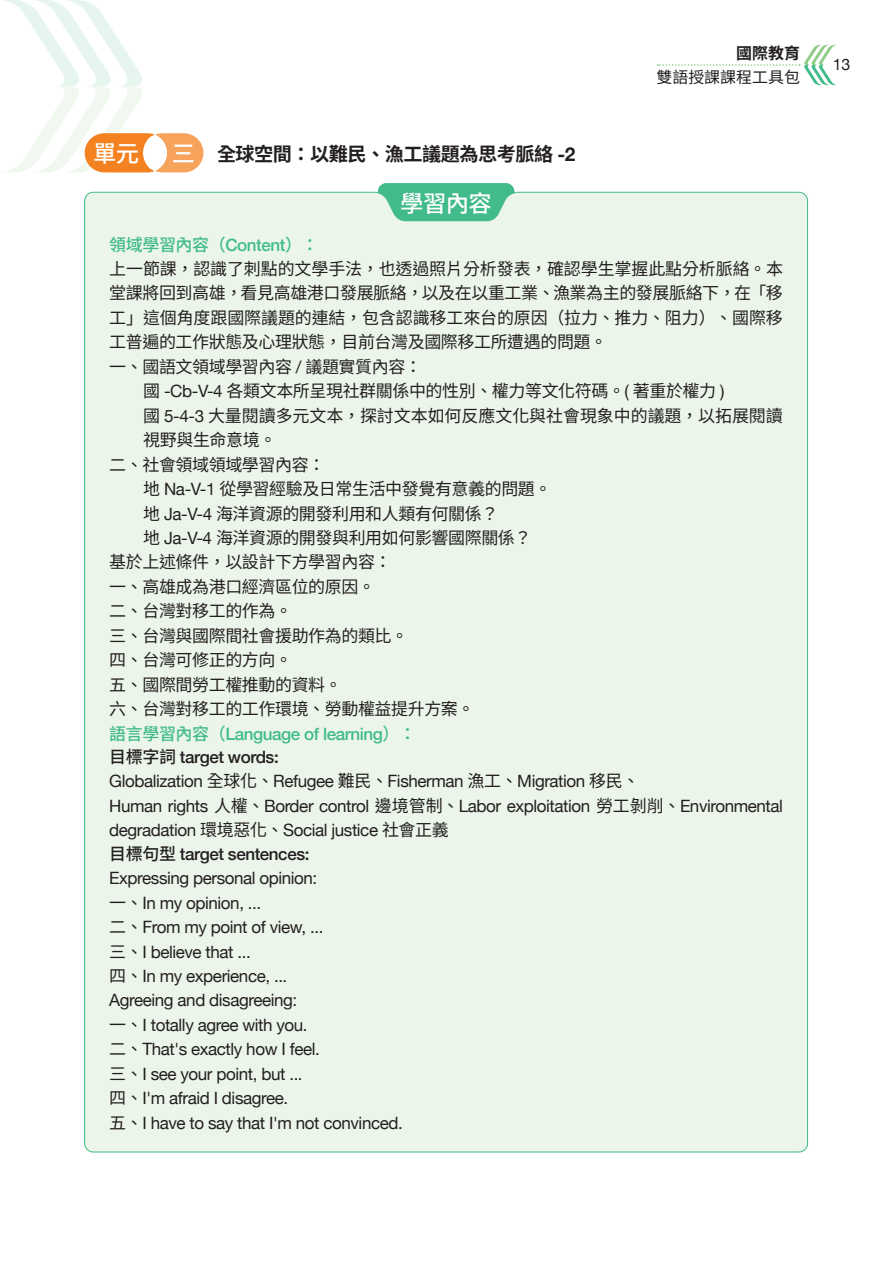
<style>
.page{position:relative;width:893px;height:1263px;background:#fff}
.page>*{position:absolute;margin:0;border:0;box-sizing:border-box;transform-origin:0 0}
.段落樣式1{font:500 23.4px "Source Han Sans TW";letter-spacing:-.025em;color:#fff}
.段落樣式1-2{font:700 19.2px "Source Han Sans TW";letter-spacing:-.025em;color:#231f20}
.段落樣式1-3{font:16.95px/24.5px "Source Han Sans TW";letter-spacing:-.025em;color:#231f20;text-align:justify}
.段落樣式1-4{font:16.95px/24.5px "Helvetica Neue";letter-spacing:-.025em;color:#231f20}
.段落樣式1-5{font:16.95px/24.5px "Source Han Sans TW";letter-spacing:-.005em;color:#231f20}
.段落樣式1-6{font:500 16.95px "Helvetica Neue";letter-spacing:-.025em;color:#231f20}
.段落樣式1-7{font:500 16.95px "Helvetica Neue";letter-spacing:-.025em;color:#41bb8a}
.段落樣式1-8{font:500 16.95px "Source Han Sans TW";letter-spacing:-.025em;color:#41bb8a}
.t1{font:15.9px "Source Han Sans TW";color:#231f20}
.t2{font:700 15.9px "Source Han Sans TW";color:#231f20}
.t3{font:15.9px "Helvetica Neue";color:#231f20}
.s1{font-family:"Helvetica Neue"}
.s2{font-family:"Source Han Sans TW"}
</style>
<div class="page">
<div style="left:378px;top:183px;width:136px;height:39px;background:#41bb8a;border-radius:9px"></div>
<svg style="left:4px;top:0;width:199px;height:172px"></svg>
<div style="left:84px;top:191px;width:724px;height:962px;background:#ebf5ea"></div>
<svg style="left:657px;top:45px;width:179px;height:40px"></svg>
<p class="段落樣式1" style="left:93px;top:140px;width:48px">單元</p>
<p class="段落樣式1" style="left:172px;top:140px;width:25px">三</p>
<p class="段落樣式1-2" style="left:217px;top:143px;width:360px">全球空間：以難民、漁工議題為思考脈絡 <span class="s1">-2</span></p>
<p class="段落樣式1" style="left:400px;top:190px;width:93px">學習內容</p>
<p class="t2" style="left:736px;top:45px;width:65px">國際教育</p>
<p class="t1" style="left:656px;top:68px;width:145px">雙語授課課程工具包</p>
<p class="段落樣式1-8" style="left:109px;top:235px;width:211px">領域學習內容（<span class="s1">Content</span>）：</p>
<p class="段落樣式1-3" style="left:109px;top:257px;width:675px">上一節課，認識了刺點的文學手法，也透過照片分析發表，確認學生掌握此點分析脈絡。本堂課將回到高雄，看見高雄港口發展脈絡，以及在以重工業、漁業為主的發展脈絡下，在「移工」這個角度跟國際議題的連結，包含認識移工來台的原因（拉力、推力、阻力）、國際移工普遍的工作狀態及心理狀態，目前台灣及國際移工所遭遇的問題。</p>
<p class="段落樣式1-3" style="left:109px;top:355px;width:314px">一、國語文領域學習內容 <span class="s1">/</span> 議題實質內容：</p>
<p class="段落樣式1-3" style="left:143px;top:379px;width:583px">國 <span class="s1">-Cb-V-4</span> 各類文本所呈現社群關係中的性別、權力等文化符碼。<span class="s1">(</span> 著重於權力 <span class="s1">)</span></p>
<p class="段落樣式1-5" style="left:143px;top:404px;width:641px">國 <span class="s1">5-4-3</span> 大量閱讀多元文本，探討文本如何反應文化與社會現象中的議題，以拓展閱讀視野與生命意境。</p>
<p class="段落樣式1-3" style="left:109px;top:452px;width:218px">二、社會領域領域學習內容：</p>
<p class="段落樣式1-3" style="left:143px;top:477px;width:410px">地 <span class="s1">Na-V-1</span> 從學習經驗及日常生活中發覺有意義的問題。</p>
<p class="段落樣式1-3" style="left:143px;top:501px;width:357px">地 <span class="s1">Ja-V-4</span> 海洋資源的開發利用和人類有何關係？</p>
<p class="段落樣式1-3" style="left:143px;top:526px;width:390px">地 <span class="s1">Ja-V-4</span> 海洋資源的開發與利用如何影響國際關係？</p>
<p class="段落樣式1-3" style="left:109px;top:550px;width:284px">基於上述條件，以設計下方學習內容：</p>
<p class="段落樣式1-3" style="left:109px;top:575px;width:267px">一、高雄成為港口經濟區位的原因。</p>
<p class="段落樣式1-3" style="left:109px;top:599px;width:184px">二、台灣對移工的作為。</p>
<p class="段落樣式1-3" style="left:109px;top:624px;width:300px">三、台灣與國際間社會援助作為的類比。</p>
<p class="段落樣式1-3" style="left:109px;top:648px;width:184px">四、台灣可修正的方向。</p>
<p class="段落樣式1-3" style="left:109px;top:673px;width:234px">五、國際間勞工權推動的資料。</p>
<p class="段落樣式1-3" style="left:109px;top:697px;width:367px">六、台灣對移工的工作環境、勞動權益提升方案。</p>
<p class="段落樣式1-7" style="left:109px;top:720px;width:308px"><span class="s2">語言學習內容（</span>Language of learning<span class="s2">）：</span></p>
<p class="段落樣式1-6" style="left:109px;top:743px;width:171px"><span class="s2">目標字詞</span> target words:</p>
<p class="段落樣式1-4" style="left:109px;top:770px;width:532px">Globalization <span class="s2">全球化、</span>Refugee <span class="s2">難民、</span>Fisherman <span class="s2">漁工、</span>Migration <span class="s2">移民、</span></p>
<p class="段落樣式1-4" style="left:109px;top:795px;width:675px">Human rights <span class="s2">人權、</span>Border control <span class="s2">邊境管制、</span>Labor exploitation <span class="s2">勞工剝削、</span>Environmental degradation <span class="s2">環境惡化、</span>Social justice <span class="s2">社會正義</span></p>
<p class="段落樣式1-6" style="left:109px;top:840px;width:202px"><span class="s2">目標句型</span> target sentences:</p>
<p class="段落樣式1-4" style="left:109px;top:867px;width:210px">Expressing personal opinion:</p>
<p class="段落樣式1-4" style="left:109px;top:891px;width:153px"><span class="s2">一、</span>In my opinion, ...</p>
<p class="段落樣式1-4" style="left:109px;top:916px;width:216px"><span class="s2">二、</span>From my point of view, ...</p>
<p class="段落樣式1-4" style="left:109px;top:940px;width:143px"><span class="s2">三、</span>I believe that ...</p>
<p class="段落樣式1-4" style="left:109px;top:965px;width:180px"><span class="s2">四、</span>In my experience, ...</p>
<p class="段落樣式1-4" style="left:109px;top:989px;width:189px">Agreeing and disagreeing:</p>
<p class="段落樣式1-4" style="left:109px;top:1013px;width:200px"><span class="s2">一、</span>I totally agree with you.</p>
<p class="段落樣式1-4" style="left:109px;top:1038px;width:212px"><span class="s2">二、</span>That's exactly how I feel.</p>
<p class="段落樣式1-4" style="left:109px;top:1062px;width:195px"><span class="s2">三、</span>I see your point, but ...</p>
<p class="段落樣式1-4" style="left:109px;top:1087px;width:180px"><span class="s2">四、</span>I'm afraid I disagree.</p>
<p class="段落樣式1-4" style="left:109px;top:1111px;width:295px"><span class="s2">五、</span>I have to say that I'm not convinced.</p>
<p class="t3" style="left:833px;top:53px;width:19px">13</p>
</div>
